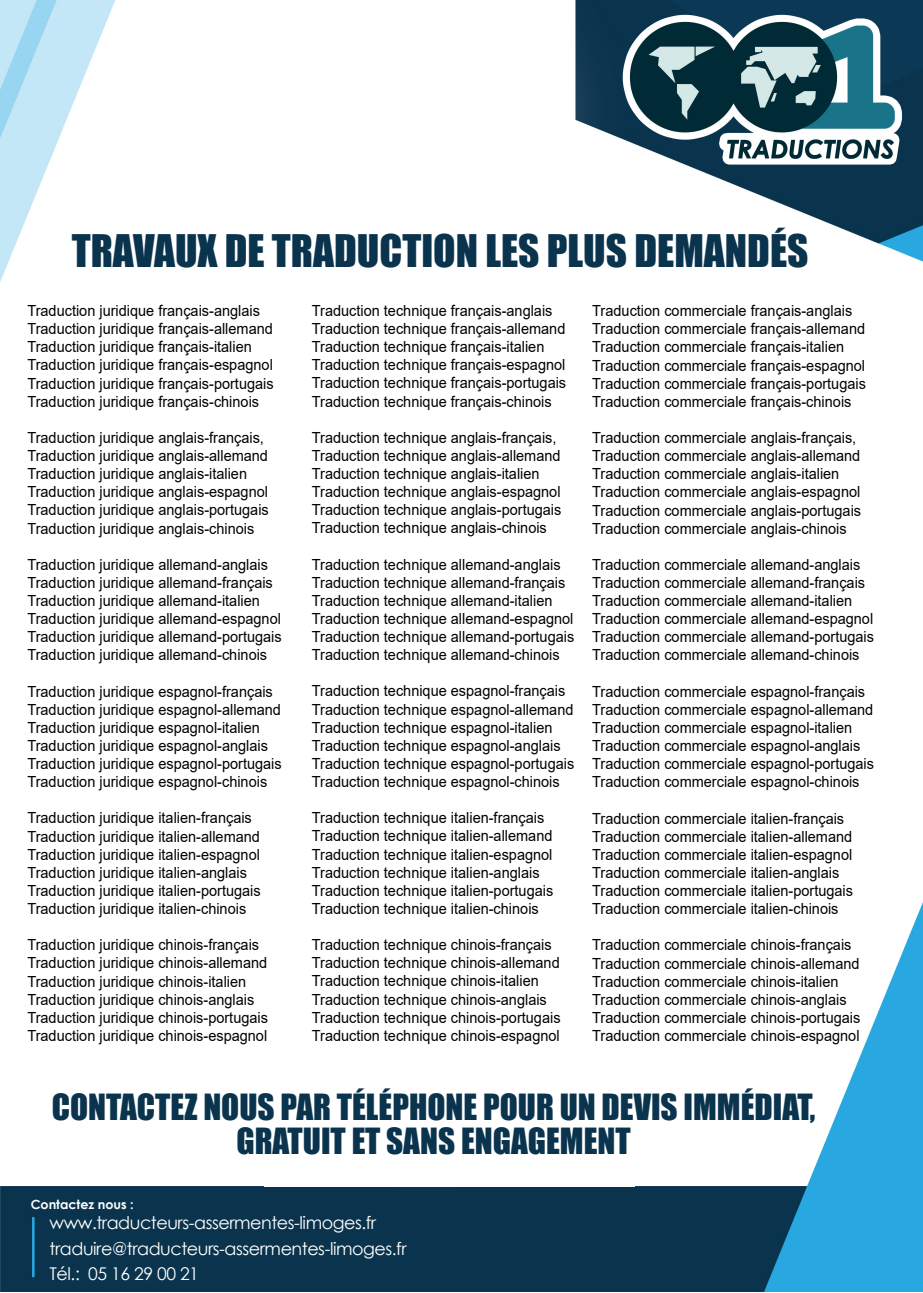
<style>
.page{position:relative;width:923px;height:1293px;background:#fff}
.page>*{position:absolute;margin:0;border:0;box-sizing:border-box;transform-origin:0 0}
.t1{font:41.25px "Impact";color:#0a334d}
.t2{font:33.15px/34.5px "Impact";color:#0a334d;text-align:center}
.t3{font:17.55px/25.5px "Century Gothic";letter-spacing:-.025em;color:#fff}
.t4{font:15.3px/18.1px "Arial";color:#000;scale:.95 1}
.t5{font:700 12.6px "Century Gothic";color:#fff}
</style>
<div class="page">
<img style="left:0;top:0;width:923px;height:1291px">
<div style="left:264px;top:211px;width:370px;height:976px;background:#fff"></div>
<img style="left:598px;top:0;width:324px;height:194px">
<h1 class="t1" style="left:72px;top:219px;width:738px">TRAVAUX DE TRADUCTION LES PLUS DEMANDÉS</h1>
<p class="t4" style="left:27px;top:301px;width:261px">Traduction juridique français-anglais Traduction juridique français-allemand Traduction juridique français-italien Traduction juridique français-espagnol Traduction juridique français-portugais Traduction juridique français-chinois</p>
<p class="t4" style="left:27px;top:428px;width:256px">Traduction juridique anglais-français, Traduction juridique anglais-allemand Traduction juridique anglais-italien Traduction juridique anglais-espagnol Traduction juridique anglais-portugais Traduction juridique anglais-chinois</p>
<p class="t4" style="left:27px;top:555px;width:269px">Traduction juridique allemand-anglais Traduction juridique allemand-français Traduction juridique allemand-italien Traduction juridique allemand-espagnol Traduction juridique allemand-portugais Traduction juridique allemand-chinois</p>
<p class="t4" style="left:27px;top:682px;width:269px">Traduction juridique espagnol-français Traduction juridique espagnol-allemand Traduction juridique espagnol-italien Traduction juridique espagnol-anglais Traduction juridique espagnol-portugais Traduction juridique espagnol-chinois</p>
<p class="t4" style="left:27px;top:809px;width:247px">Traduction juridique italien-français Traduction juridique italien-allemand Traduction juridique italien-espagnol Traduction juridique italien-anglais Traduction juridique italien-portugais Traduction juridique italien-chinois</p>
<p class="t4" style="left:27px;top:936px;width:255px">Traduction juridique chinois-français Traduction juridique chinois-allemand Traduction juridique chinois-italien Traduction juridique chinois-anglais Traduction juridique chinois-portugais Traduction juridique chinois-espagnol</p>
<p class="t4" style="left:312px;top:301px;width:269px">Traduction technique français-anglais Traduction technique français-allemand Traduction technique français-italien Traduction technique français-espagnol Traduction technique français-portugais Traduction technique français-chinois</p>
<p class="t4" style="left:312px;top:428px;width:264px">Traduction technique anglais-français, Traduction technique anglais-allemand Traduction technique anglais-italien Traduction technique anglais-espagnol Traduction technique anglais-portugais Traduction technique anglais-chinois</p>
<p class="t4" style="left:312px;top:555px;width:278px">Traduction technique allemand-anglais Traduction technique allemand-français Traduction technique allemand-italien Traduction technique allemand-espagnol Traduction technique allemand-portugais Traduction technique allemand-chinois</p>
<p class="t4" style="left:312px;top:682px;width:278px">Traduction technique espagnol-français Traduction technique espagnol-allemand Traduction technique espagnol-italien Traduction technique espagnol-anglais Traduction technique espagnol-portugais Traduction technique espagnol-chinois</p>
<p class="t4" style="left:312px;top:809px;width:256px">Traduction technique italien-français Traduction technique italien-allemand Traduction technique italien-espagnol Traduction technique italien-anglais Traduction technique italien-portugais Traduction technique italien-chinois</p>
<p class="t4" style="left:312px;top:935px;width:263px">Traduction technique chinois-français Traduction technique chinois-allemand Traduction technique chinois-italien Traduction technique chinois-anglais Traduction technique chinois-portugais Traduction technique chinois-espagnol</p>
<p class="t4" style="left:592px;top:302px;width:290px">Traduction commerciale français-anglais Traduction commerciale français-allemand Traduction commerciale français-italien Traduction commerciale français-espagnol Traduction commerciale français-portugais Traduction commerciale français-chinois</p>
<p class="t4" style="left:592px;top:428px;width:284px">Traduction commerciale anglais-français, Traduction commerciale anglais-allemand Traduction commerciale anglais-italien Traduction commerciale anglais-espagnol Traduction commerciale anglais-portugais Traduction commerciale anglais-chinois</p>
<p class="t4" style="left:592px;top:555px;width:298px">Traduction commerciale allemand-anglais Traduction commerciale allemand-français Traduction commerciale allemand-italien Traduction commerciale allemand-espagnol Traduction commerciale allemand-portugais Traduction commerciale allemand-chinois</p>
<p class="t4" style="left:592px;top:682px;width:298px">Traduction commerciale espagnol-français Traduction commerciale espagnol-allemand Traduction commerciale espagnol-italien Traduction commerciale espagnol-anglais Traduction commerciale espagnol-portugais Traduction commerciale espagnol-chinois</p>
<p class="t4" style="left:592px;top:809px;width:276px">Traduction commerciale italien-français Traduction commerciale italien-allemand Traduction commerciale italien-espagnol Traduction commerciale italien-anglais Traduction commerciale italien-portugais Traduction commerciale italien-chinois</p>
<p class="t4" style="left:592px;top:936px;width:284px">Traduction commerciale chinois-français Traduction commerciale chinois-allemand Traduction commerciale chinois-italien Traduction commerciale chinois-anglais Traduction commerciale chinois-portugais Traduction commerciale chinois-espagnol</p>
<h2 class="t2" style="left:52px;top:1088px;width:765px">CONTACTEZ NOUS PAR TÉLÉPHONE POUR UN DEVIS IMMÉDIAT,<br>GRATUIT ET SANS ENGAGEMENT</h2>
<p class="t5" style="left:31px;top:1195px;width:105px">Contactez nous :</p>
<p class="t3" style="left:50px;top:1210px;width:358px">www.traducteurs-assermentes-limoges.fr traduire@traducteurs-assermentes-limoges.fr<br>Tél.: 05 16 29 00 21</p>
</div>
